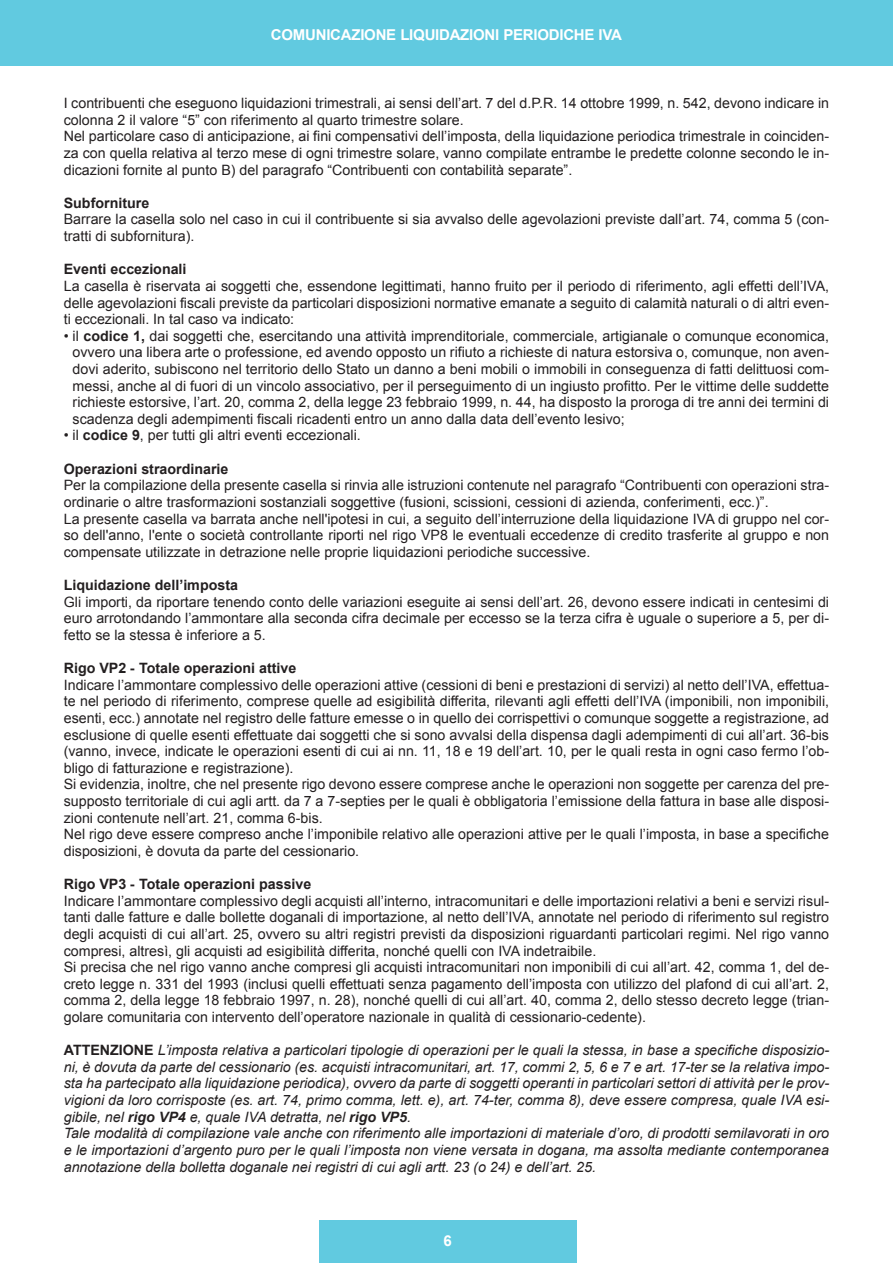
<style>
.page{position:relative;width:893px;height:1263px;background:#fff}
.page>*{position:absolute;margin:0;border:0;box-sizing:border-box;transform-origin:0 0}
.t1{font:700 15px "Arial";letter-spacing:-.015em;color:#fff}
.t2{font:14.25px/16.6px "Arial";color:#231f20}
.t3{font:italic 14.25px/16.6px "Arial";color:#231f20}
.t4{font:700 14.25px "Arial";color:#231f20}
.s1{font-weight:700}
.s2{font-weight:700;font-style:normal}
</style>
<div class="page">
<div style="left:319px;top:1220px;width:257px;height:43px;background:#61cae0"></div>
<div style="left:0;top:0;width:893px;height:66px;background:#61cae0"></div>
<p class="t1" style="left:271px;top:26px;width:352px">COMUNICAZIONE LIQUIDAZIONI PERIODICHE IVA</p>
<p class="t2" style="left:64px;top:95px;width:767px">I contribuenti che eseguono liquidazioni trimestrali, ai sensi dell’art. 7 del d.P.R. 14 ottobre 1999, n. 542, devono indicare in colonna 2 il valore “5” con riferimento al quarto trimestre solare.<br>Nel particolare caso di anticipazione, ai fini compensativi dell’imposta, della liquidazione periodica trimestrale in coinciden&shy;za con quella relativa al terzo mese di ogni trimestre solare, vanno compilate entrambe le predette colonne secondo le in&shy;dicazioni fornite al punto B) del paragrafo “Contribuenti con contabilità separate”.</p>
<p class="t4" style="left:64px;top:195px;width:87px">Subforniture</p>
<p class="t2" style="left:64px;top:211px;width:767px">Barrare la casella solo nel caso in cui il contribuente si sia avvalso delle agevolazioni previste dall’art. 74, comma 5 (con&shy;tratti di subfornitura).</p>
<p class="t4" style="left:64px;top:261px;width:124px">Eventi eccezionali</p>
<p class="t2" style="left:64px;top:278px;width:767px;text-align:justify">La casella è riservata ai soggetti che, essendone legittimati, hanno fruito per il periodo di riferimento, agli effetti dell’IVA, delle agevolazioni fiscali previste da particolari disposizioni normative emanate a seguito di calamità naturali o di altri even&shy;ti eccezionali. In tal caso va indicato:</p>
<p class="t2" style="left:73px;top:327px;width:758px;text-align:justify;text-indent:-9px">• il <span class="s1">codice 1,</span> dai soggetti che, esercitando una attività imprenditoriale, commerciale, artigianale o comunque economica, ovvero una libera arte o professione, ed avendo opposto un rifiuto a richieste di natura estorsiva o, comunque, non aven&shy;dovi aderito, subiscono nel territorio dello Stato un danno a beni mobili o immobili in conseguenza di fatti delittuosi com&shy;messi, anche al di fuori di un vincolo associativo, per il perseguimento di un ingiusto profitto. Per le vittime delle suddette richieste estorsive, l’art. 20, comma 2, della legge 23 febbraio 1999, n. 44, ha disposto la proroga di tre anni dei termini di scadenza degli adempimenti fiscali ricadenti entro un anno dalla data dell’evento lesivo;</p>
<p class="t2" style="left:64px;top:427px;width:299px">• il <span class="s1">codice 9</span>, per tutti gli altri eventi eccezionali.</p>
<p class="t4" style="left:64px;top:461px;width:166px">Operazioni straordinarie</p>
<p class="t2" style="left:64px;top:477px;width:767px">Per la compilazione della presente casella si rinvia alle istruzioni contenute nel paragrafo “Contribuenti con operazioni stra&shy;ordinarie o altre trasformazioni sostanziali soggettive (fusioni, scissioni, cessioni di azienda, conferimenti, ecc.)”.<br>La presente casella va barrata anche nell'ipotesi in cui, a seguito dell’interruzione della liquidazione IVA di gruppo nel cor&shy;so dell'anno, l'ente o società controllante riporti nel rigo VP8 le eventuali eccedenze di credito trasferite al gruppo e non compensate utilizzate in detrazione nelle proprie liquidazioni periodiche successive.</p>
<p class="t4" style="left:64px;top:577px;width:176px">Liquidazione dell’imposta</p>
<p class="t2" style="left:64px;top:593px;width:767px;text-align:justify">Gli importi, da riportare tenendo conto delle variazioni eseguite ai sensi dell’art. 26, devono essere indicati in centesimi di euro arrotondando l’ammontare alla seconda cifra decimale per eccesso se la terza cifra è uguale o superiore a 5, per di&shy;fetto se la stessa è inferiore a 5.</p>
<p class="t4" style="left:64px;top:660px;width:234px">Rigo VP2 - Totale operazioni attive</p>
<p class="t2" style="left:64px;top:676px;width:767px">Indicare l’ammontare complessivo delle operazioni attive (cessioni di beni e prestazioni di servizi) al netto dell’IVA, effettua&shy;te nel periodo di riferimento, comprese quelle ad esigibilità differita, rilevanti agli effetti dell’IVA (imponibili, non imponibili, esenti, ecc.) annotate nel registro delle fatture emesse o in quello dei corrispettivi o comunque soggette a registrazione, ad esclusione di quelle esenti effettuate dai soggetti che si sono avvalsi della dispensa dagli adempimenti di cui all’art. 36-bis (vanno, invece, indicate le operazioni esenti di cui ai nn. 11, 18 e 19 dell’art. 10, per le quali resta in ogni caso fermo l’ob&shy;bligo di fatturazione e registrazione).<br>Si evidenzia, inoltre, che nel presente rigo devono essere comprese anche le operazioni non soggette per carenza del pre&shy;supposto territoriale di cui agli artt. da 7 a 7-septies per le quali è obbligatoria l’emissione della fattura in base alle disposi&shy;zioni contenute nell’art. 21, comma 6-bis.<br>Nel rigo deve essere compreso anche l’imponibile relativo alle operazioni attive per le quali l’imposta, in base a specifiche disposizioni, è dovuta da parte del cessionario.</p>
<p class="t4" style="left:64px;top:876px;width:249px">Rigo VP3 - Totale operazioni passive</p>
<p class="t2" style="left:64px;top:892px;width:767px">Indicare l’ammontare complessivo degli acquisti all’interno, intracomunitari e delle importazioni relativi a beni e servizi risul&shy;tanti dalle fatture e dalle bollette doganali di importazione, al netto dell’IVA, annotate nel periodo di riferimento sul registro degli acquisti di cui all’art. 25, ovvero su altri registri previsti da disposizioni riguardanti particolari regimi. Nel rigo vanno compresi, altresì, gli acquisti ad esigibilità differita, nonché quelli con IVA indetraibile.<br>Si precisa che nel rigo vanno anche compresi gli acquisti intracomunitari non imponibili di cui all’art. 42, comma 1, del de&shy;creto legge n. 331 del 1993 (inclusi quelli effettuati senza pagamento dell’imposta con utilizzo del plafond di cui all’art. 2, comma 2, della legge 18 febbraio 1997, n. 28), nonché quelli di cui all’art. 40, comma 2, dello stesso decreto legge (trian&shy;golare comunitaria con intervento dell’operatore nazionale in qualità di cessionario-cedente).</p>
<p class="t3" style="left:64px;top:1042px;width:767px"><span class="s2">ATTENZIONE</span> L’imposta relativa a particolari tipologie di operazioni per le quali la stessa, in base a specifiche disposizio&shy;ni, è dovuta da parte del cessionario (es. acquisti intracomunitari, art. 17, commi 2, 5, 6 e 7 e art. 17-ter se la relativa impo&shy;sta ha partecipato alla liquidazione periodica), ovvero da parte di soggetti operanti in particolari settori di attività per le prov&shy;vigioni da loro corrisposte (es. art. 74, primo comma, lett. e), art. 74-ter, comma 8), deve essere compresa, quale IVA esi&shy;gibile, nel <span class="s1">rigo VP4</span> e, quale IVA detratta, nel <span class="s1">rigo VP5</span>.<br>Tale modalità di compilazione vale anche con riferimento alle importazioni di materiale d’oro, di prodotti semilavorati in oro e le importazioni d’argento puro per le quali l’imposta non viene versata in dogana, ma assolta mediante contemporanea annotazione della bolletta doganale nei registri di cui agli artt. 23 (o 24) e dell’art. 25.</p>
<p class="t1" style="left:443px;top:1232px;width:10px">6</p>
</div>
